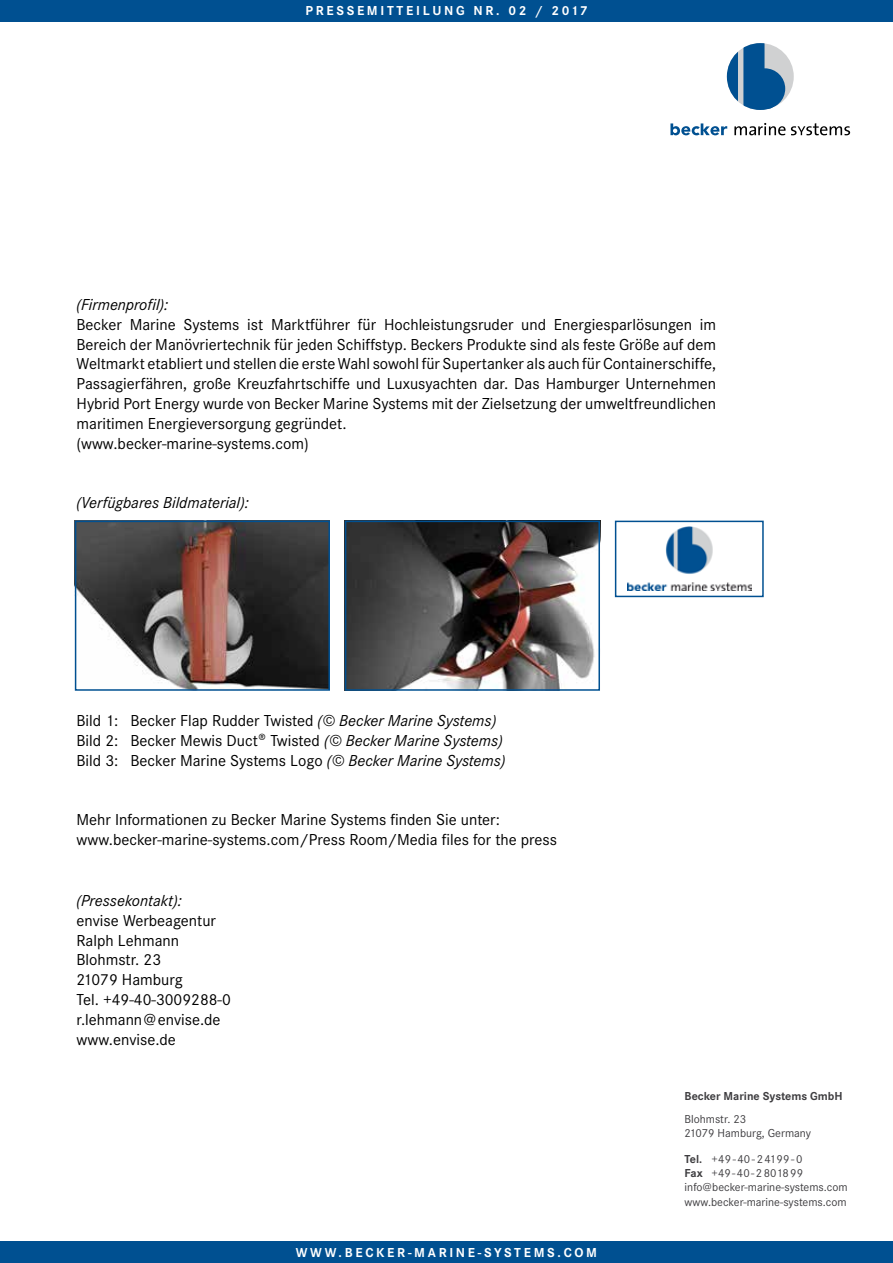
<style>
.page{position:relative;width:893px;height:1263px;background:#fff}
.page>*{position:absolute;margin:0;border:0;box-sizing:border-box;transform-origin:0 0}
.t1{font:16.5px/19.8px "Corporate S";color:#000}
.t2{font:italic 16.5px "Corporate S";color:#000}
.t3{font:700 13.5px "Corporate S";letter-spacing:.2em;color:#fff}
.t4{font:12px/14.4px "Corporate S";color:#3e3d40}
.t5{font:700 12px "Corporate S";color:#3e3d40}
.s1{font-style:italic}
.s2{font-weight:700}
</style>
<div class="page">
<svg style="left:670px;top:123px;width:57px;height:12px"></svg>
<svg style="left:734px;top:123px;width:116px;height:12px"></svg>
<div style="left:727px;top:43px;width:67px;height:67px;background:#d0d1d2;border-radius:50%"></div>
<svg style="left:743px;top:43px;width:34px;height:67px"></svg>
<div style="left:744px;top:68px;width:41px;height:41px;background:#005091;border-radius:50%"></div>
<svg style="left:727px;top:51px;width:11px;height:51px"></svg>
<div style="left:0;top:1242px;width:893px;height:21px;background:#005091"></div>
<div style="left:0;top:0;width:893px;height:21px;background:#005091"></div>
<img style="left:348px;top:524px;width:249px;height:164px">
<div style="left:345px;top:521px;width:255px;height:170px;border:2px solid #005091"></div>
<img style="left:627px;top:527px;width:124px;height:64px">
<div style="left:615px;top:521px;width:149px;height:76px;border:2px solid #005091"></div>
<img style="left:78px;top:524px;width:249px;height:164px">
<div style="left:75px;top:521px;width:255px;height:170px;border:2px solid #005091"></div>
<p class="t3" style="left:305px;top:3px;width:284px">PRESSEMITTEILUNG NR. 02 / 2017</p>
<p class="t2" style="left:77px;top:295px;width:93px">(Firmenprofil):</p>
<p class="t1" style="left:77px;top:315px;width:641px">Becker Marine Systems ist Marktführer für Hochleistungsruder und Energiesparlösungen im Bereich der Manövriertechnik für jeden Schiffstyp. Beckers Produkte sind als feste Größe auf dem Weltmarkt etabliert und stellen die erste Wahl sowohl für Supertanker als auch für Containerschiffe, Passagierfähren, große Kreuzfahrtschiffe und Luxusyachten dar. Das Hamburger Unternehmen Hybrid Port Energy wurde von Becker Marine Systems mit der Zielsetzung der umweltfreundlichen maritimen Energieversorgung gegründet.<br>(www.becker-marine-systems.com)</p>
<p class="t2" style="left:77px;top:493px;width:174px">(Verfügbares Bildmaterial):</p>
<p class="t1" style="left:77px;top:711px;width:431px">Bild 1: Becker Flap Rudder Twisted <span class="s1">(© Becker Marine Systems)<br></span>Bild 2: Becker Mewis Duct® Twisted <span class="s1">(© Becker Marine Systems)<br></span>Bild 3: Becker Marine Systems Logo <span class="s1">(© Becker Marine Systems)</span></p>
<p class="t1" style="left:77px;top:810px;width:482px">Mehr Informationen zu Becker Marine Systems finden Sie unter: www.becker-marine-systems.com/Press Room/Media files for the press</p>
<p class="t2" style="left:77px;top:891px;width:107px">(Pressekontakt):</p>
<p class="t1" style="left:77px;top:910px;width:156px">envise Werbeagentur<br>Ralph Lehmann<br>Blohmstr. 23<br>21079 Hamburg<br>Tel. +49-40-3009288-0 r.lehmann@envise.de www.envise.de</p>
<p class="t3" style="left:296px;top:1244px;width:303px">WWW.BECKER-MARINE-SYSTEMS.COM</p>
<p class="t5" style="left:685px;top:1089px;width:160px">Becker Marine Systems GmbH</p>
<p class="t4" style="left:685px;top:1112px;width:128px">Blohmstr. 23<br>21079 Hamburg, Germany</p>
<p class="t4" style="left:685px;top:1151px;width:165px"><span class="s2">Tel.</span> +49-40-24199-0<br><span class="s2">Fax</span> +49-40-2801899 info@becker-marine-systems.com www.becker-marine-systems.com</p>
</div>
